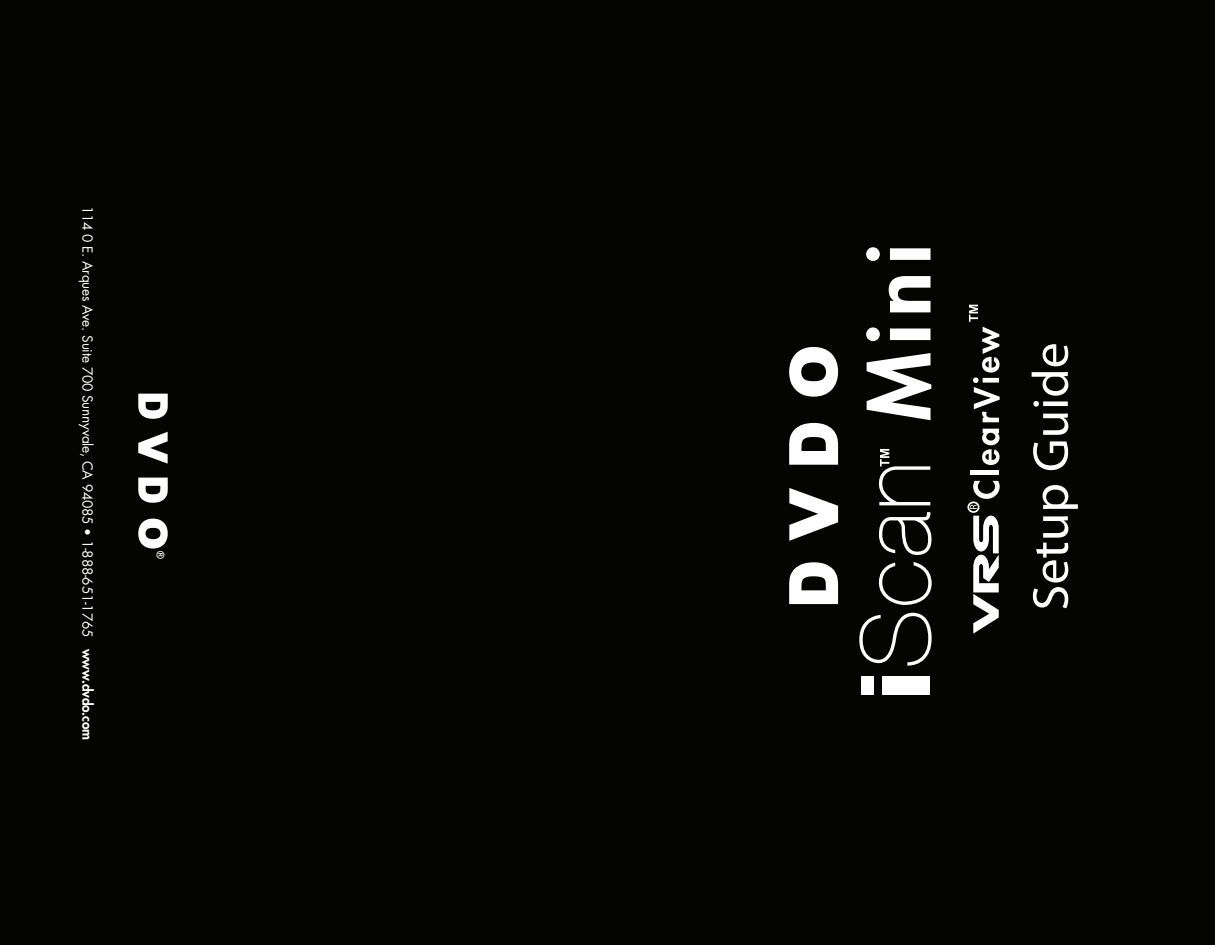
<style>
.page{position:relative;width:1215px;height:945px;background:#040503}
.page>*{position:absolute;margin:0;border:0;box-sizing:border-box;transform-origin:0 0}
.t1{font:51px "Myriad Pro";color:#fff}
.t2{font:13.65px "Futura Std";letter-spacing:-.015em;color:#fff}
.t3{font:700 10.5px "Arial";color:#fff}
.s1{font-weight:800}
</style>
<div class="page">
<svg style="left:138px;top:394px;width:30px;height:25px"></svg>
<svg style="left:138px;top:478px;width:30px;height:25px"></svg>
<svg style="left:138px;top:432px;width:30px;height:32px"></svg>
<svg style="left:138px;top:519px;width:30px;height:30px"></svg>
<svg style="left:970px;top:505px;width:7px;height:4px"></svg>
<div style="left:967px;top:501px;width:13px;height:12px;border:2px solid #fff;border-radius:50%"></div>
<svg style="left:973px;top:516px;width:26px;height:118px"></svg>
<svg style="left:859px;top:613px;width:73px;height:53px"></svg>
<div style="left:861px;top:677px;width:12px;height:18px;background:#fff"></div>
<div style="left:882px;top:677px;width:48px;height:18px;background:#fff"></div>
<svg style="left:879px;top:449px;width:51px;height:56px"></svg>
<svg style="left:879px;top:562px;width:53px;height:43px"></svg>
<svg style="left:879px;top:512px;width:53px;height:43px"></svg>
<svg style="left:789px;top:562px;width:49px;height:42px"></svg>
<svg style="left:789px;top:423px;width:49px;height:42px"></svg>
<svg style="left:789px;top:488px;width:49px;height:53px"></svg>
<svg style="left:789px;top:347px;width:49px;height:50px"></svg>
<svg style="left:973px;top:481px;width:27px;height:18px"></svg>
<div style="left:971px;top:470px;width:28px;height:5px;background:#fff"></div>
<svg style="left:982px;top:429px;width:18px;height:36px"></svg>
<svg style="left:867px;top:353px;width:64px;height:67px"></svg>
<svg style="left:866px;top:327px;width:65px;height:14px"></svg>
<svg style="left:889px;top:276px;width:42px;height:36px"></svg>
<svg style="left:866px;top:247px;width:65px;height:14px"></svg>
<svg style="left:969px;top:305px;width:31px;height:117px"></svg>
<p class="t2" style="left:96px;top:206px;width:536px;rotate:90deg">114 0 E. Arques Ave. Suite 700 Sunnyvale, CA 94085 • 1-888-651-1765 <span class="s1">www.dvdo.com</span></p>
<p class="t3" style="left:167px;top:551px;width:9px;rotate:90deg">®</p>
<h1 class="t1" style="left:1019px;top:610px;width:270px;rotate:-90deg">Setup Guide</h1>
</div>
